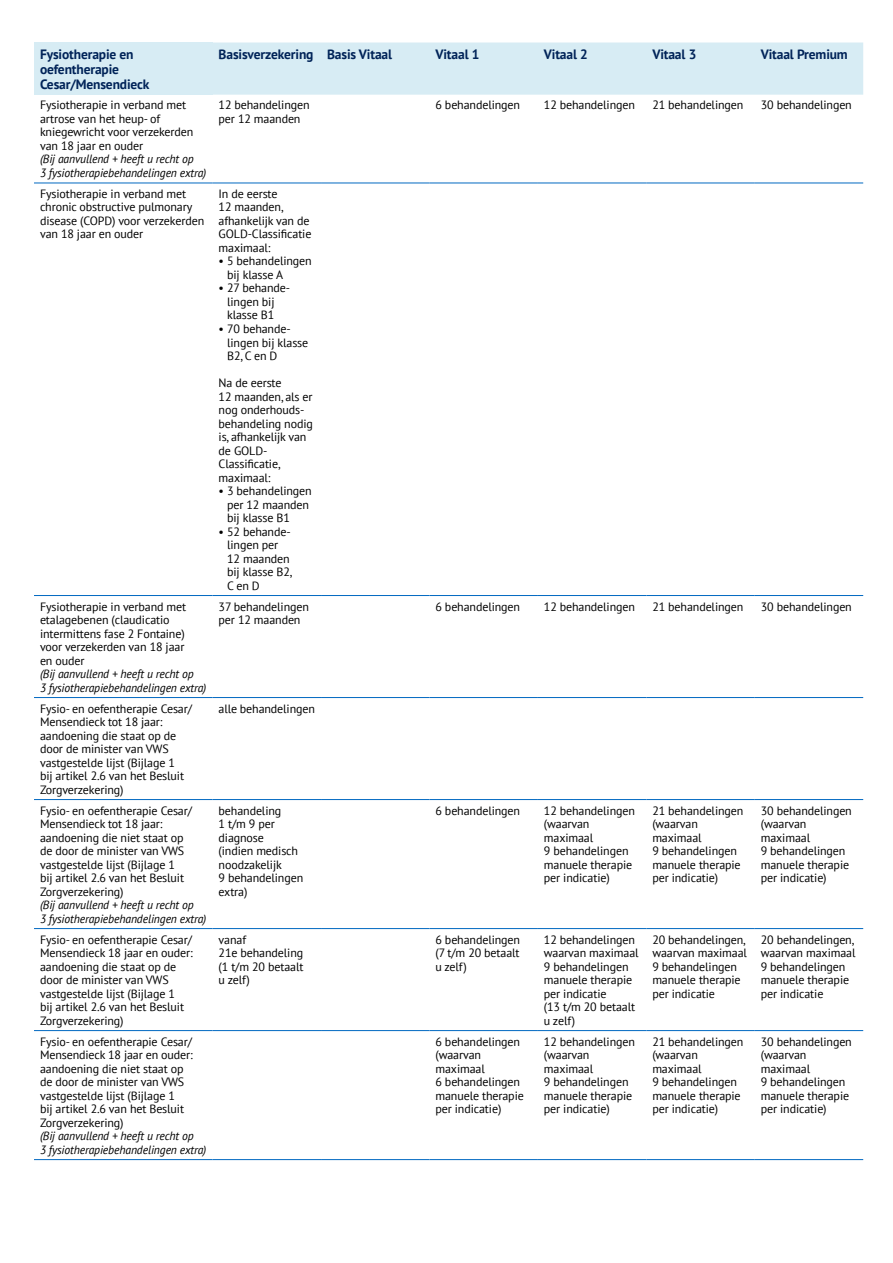
<style>
.page{position:relative;width:893px;height:1263px;background:#fff}
.page>*{position:absolute;margin:0;border:0;box-sizing:border-box;transform-origin:0 0}
.TABEL_THEMA{font:700 13.5px/15px "PT Sans";letter-spacing:-.01em;color:#002358}
.TABEL_PLAT{font:12px/13.5px "PT Sans";letter-spacing:-.01em;color:#000}
.TABEL_PLAT-2{font:italic 12px/13.5px "PT Sans";letter-spacing:-.01em;color:#000}
</style>
<div class="page">
<div style="left:34px;top:43px;width:179px;height:52px;background:#d7ecf4"></div>
<div style="left:213px;top:43px;width:650px;height:52px;background:#d7ecf4"></div>
<hr style="left:34px;top:183px;width:179px;height:1px;background:#0068c1">
<hr style="left:213px;top:183px;width:108px;height:1px;background:#0068c1">
<hr style="left:321px;top:183px;width:108px;height:1px;background:#0068c1">
<hr style="left:429px;top:183px;width:109px;height:1px;background:#0068c1">
<hr style="left:538px;top:183px;width:108px;height:1px;background:#0068c1">
<hr style="left:646px;top:183px;width:109px;height:1px;background:#0068c1">
<hr style="left:755px;top:183px;width:108px;height:1px;background:#0068c1">
<hr style="left:34px;top:595px;width:179px;height:1px;background:#0068c1">
<hr style="left:213px;top:595px;width:108px;height:1px;background:#0068c1">
<hr style="left:321px;top:595px;width:108px;height:1px;background:#0068c1">
<hr style="left:429px;top:595px;width:109px;height:1px;background:#0068c1">
<hr style="left:538px;top:595px;width:108px;height:1px;background:#0068c1">
<hr style="left:646px;top:595px;width:109px;height:1px;background:#0068c1">
<hr style="left:755px;top:595px;width:108px;height:1px;background:#0068c1">
<hr style="left:34px;top:697px;width:179px;height:1px;background:#0068c1">
<hr style="left:213px;top:697px;width:108px;height:1px;background:#0068c1">
<hr style="left:321px;top:697px;width:108px;height:1px;background:#0068c1">
<hr style="left:429px;top:697px;width:109px;height:1px;background:#0068c1">
<hr style="left:538px;top:697px;width:108px;height:1px;background:#0068c1">
<hr style="left:646px;top:697px;width:109px;height:1px;background:#0068c1">
<hr style="left:755px;top:697px;width:108px;height:1px;background:#0068c1">
<hr style="left:34px;top:799px;width:179px;height:1px;background:#0068c1">
<hr style="left:213px;top:799px;width:108px;height:1px;background:#0068c1">
<hr style="left:321px;top:799px;width:108px;height:1px;background:#0068c1">
<hr style="left:429px;top:799px;width:109px;height:1px;background:#0068c1">
<hr style="left:538px;top:799px;width:108px;height:1px;background:#0068c1">
<hr style="left:646px;top:799px;width:109px;height:1px;background:#0068c1">
<hr style="left:755px;top:799px;width:108px;height:1px;background:#0068c1">
<hr style="left:34px;top:928px;width:179px;height:1px;background:#0068c1">
<hr style="left:213px;top:928px;width:108px;height:1px;background:#0068c1">
<hr style="left:321px;top:928px;width:108px;height:1px;background:#0068c1">
<hr style="left:429px;top:928px;width:109px;height:1px;background:#0068c1">
<hr style="left:538px;top:928px;width:108px;height:1px;background:#0068c1">
<hr style="left:646px;top:928px;width:109px;height:1px;background:#0068c1">
<hr style="left:755px;top:928px;width:108px;height:1px;background:#0068c1">
<hr style="left:34px;top:1030px;width:179px;height:1px;background:#0068c1">
<hr style="left:213px;top:1030px;width:108px;height:1px;background:#0068c1">
<hr style="left:321px;top:1030px;width:108px;height:1px;background:#0068c1">
<hr style="left:429px;top:1030px;width:109px;height:1px;background:#0068c1">
<hr style="left:538px;top:1030px;width:108px;height:1px;background:#0068c1">
<hr style="left:646px;top:1030px;width:109px;height:1px;background:#0068c1">
<hr style="left:755px;top:1030px;width:108px;height:1px;background:#0068c1">
<hr style="left:34px;top:1159px;width:179px;height:1px;background:#0068c1">
<hr style="left:213px;top:1159px;width:108px;height:1px;background:#0068c1">
<hr style="left:321px;top:1159px;width:108px;height:1px;background:#0068c1">
<hr style="left:429px;top:1159px;width:109px;height:1px;background:#0068c1">
<hr style="left:538px;top:1159px;width:108px;height:1px;background:#0068c1">
<hr style="left:646px;top:1159px;width:109px;height:1px;background:#0068c1">
<hr style="left:755px;top:1159px;width:108px;height:1px;background:#0068c1">
<p class="TABEL_THEMA" style="left:40px;top:46px;width:111px">Fysiotherapie en oefentherapie<br>Cesar/Mensendieck</p>
<p class="TABEL_THEMA" style="left:219px;top:46px;width:96px">Basisverzekering</p>
<p class="TABEL_THEMA" style="left:327px;top:46px;width:67px">Basis Vitaal</p>
<p class="TABEL_THEMA" style="left:435px;top:46px;width:45px">Vitaal 1</p>
<p class="TABEL_THEMA" style="left:544px;top:46px;width:45px">Vitaal 2</p>
<p class="TABEL_THEMA" style="left:652px;top:46px;width:45px">Vitaal 3</p>
<p class="TABEL_THEMA" style="left:761px;top:46px;width:89px">Vitaal Premium</p>
<p class="TABEL_PLAT" style="left:40px;top:98px;width:155px">Fysiotherapie in verband met artrose van het heup- of kniegewricht voor verzekerden van 18 jaar en ouder</p>
<p class="TABEL_PLAT-2" style="left:40px;top:152px;width:168px">(Bij aanvullend + heeft u recht op<br>3 fysiotherapiebehandelingen extra)</p>
<p class="TABEL_PLAT" style="left:219px;top:98px;width:93px">12 behandelingen per 12 maanden</p>
<p class="TABEL_PLAT" style="left:435px;top:98px;width:86px">6 behandelingen</p>
<p class="TABEL_PLAT" style="left:544px;top:98px;width:93px">12 behandelingen</p>
<p class="TABEL_PLAT" style="left:652px;top:98px;width:93px">21 behandelingen</p>
<p class="TABEL_PLAT" style="left:761px;top:98px;width:93px">30 behandelingen</p>
<p class="TABEL_PLAT" style="left:40px;top:187px;width:166px">Fysiotherapie in verband met chronic obstructive pulmonary disease (COPD) voor verzekerden van 18 jaar en ouder</p>
<p class="TABEL_PLAT" style="left:219px;top:187px;width:94px">In de eerste<br>12 maanden, afhankelijk van de<br>GOLD-Classificatie maximaal:</p>
<p class="TABEL_PLAT" style="left:227px;top:254px;width:86px;text-indent:-9px">• 5 behandelingen bij klasse A</p>
<p class="TABEL_PLAT" style="left:227px;top:281px;width:64px;text-indent:-9px">• 27 behande&shy;lingen bij klasse B1</p>
<p class="TABEL_PLAT" style="left:227px;top:322px;width:83px;text-indent:-9px">• 70 behande&shy;lingen bij klasse<br>B2, C en D</p>
<p class="TABEL_PLAT" style="left:219px;top:376px;width:96px">Na de eerste<br>12 maanden, als er nog onderhouds&shy;behandeling nodig is, afhankelijk van de GOLD-<br>Classificatie, maximaal:</p>
<p class="TABEL_PLAT" style="left:227px;top:484px;width:86px;text-indent:-9px">• 3 behandelingen per 12 maanden bij klasse B1</p>
<p class="TABEL_PLAT" style="left:227px;top:524px;width:67px;text-indent:-9px">• 52 behande&shy;lingen per<br>12 maanden bij klasse B2,<br>C en D</p>
<p class="TABEL_PLAT" style="left:40px;top:599px;width:148px">Fysiotherapie in verband met etalagebenen (claudicatio intermittens fase 2 Fontaine) voor verzekerden van 18 jaar en ouder</p>
<p class="TABEL_PLAT-2" style="left:40px;top:667px;width:168px">(Bij aanvullend + heeft u recht op<br>3 fysiotherapiebehandelingen extra)</p>
<p class="TABEL_PLAT" style="left:219px;top:599px;width:92px">37 behandelingen per 12 maanden</p>
<p class="TABEL_PLAT" style="left:435px;top:599px;width:86px">6 behandelingen</p>
<p class="TABEL_PLAT" style="left:544px;top:599px;width:93px">12 behandelingen</p>
<p class="TABEL_PLAT" style="left:652px;top:599px;width:93px">21 behandelingen</p>
<p class="TABEL_PLAT" style="left:761px;top:599px;width:93px">30 behandelingen</p>
<p class="TABEL_PLAT" style="left:40px;top:701px;width:153px">Fysio- en oefentherapie Cesar/<br>Mensendieck tot 18 jaar: aandoening die staat op de door de minister van VWS vastgestelde lijst (Bijlage 1<br>bij artikel 2.6 van het Besluit<br>Zorgverzekering)</p>
<p class="TABEL_PLAT" style="left:219px;top:701px;width:98px">alle behandelingen</p>
<p class="TABEL_PLAT" style="left:40px;top:803px;width:153px">Fysio- en oefentherapie Cesar/<br>Mensendieck tot 18 jaar: aandoening die niet staat op de door de minister van VWS vastgestelde lijst (Bijlage 1<br>bij artikel 2.6 van het Besluit<br>Zorgverzekering)</p>
<p class="TABEL_PLAT-2" style="left:40px;top:898px;width:168px">(Bij aanvullend + heeft u recht op<br>3 fysiotherapiebehandelingen extra)</p>
<p class="TABEL_PLAT" style="left:219px;top:803px;width:86px">behandeling<br>1 t/m 9 per diagnose<br>(indien medisch noodzakelijk<br>9 behandelingen extra)</p>
<p class="TABEL_PLAT" style="left:435px;top:803px;width:86px">6 behandelingen</p>
<p class="TABEL_PLAT" style="left:544px;top:803px;width:93px">12 behandelingen (waarvan maximaal<br>9 behandelingen manuele therapie per indicatie)</p>
<p class="TABEL_PLAT" style="left:652px;top:803px;width:93px">21 behandelingen (waarvan maximaal<br>9 behandelingen manuele therapie per indicatie)</p>
<p class="TABEL_PLAT" style="left:761px;top:803px;width:93px">30 behandelingen (waarvan maximaal<br>9 behandelingen manuele therapie per indicatie)</p>
<p class="TABEL_PLAT" style="left:40px;top:932px;width:154px">Fysio- en oefentherapie Cesar/<br>Mensendieck 18 jaar en ouder: aandoening die staat op de door de minister van VWS vastgestelde lijst (Bijlage 1<br>bij artikel 2.6 van het Besluit<br>Zorgverzekering)</p>
<p class="TABEL_PLAT" style="left:219px;top:932px;width:86px">vanaf<br>21e behandeling (1 t/m 20 betaalt u zelf)</p>
<p class="TABEL_PLAT" style="left:435px;top:932px;width:86px;text-align:justify">6 behandelingen (7 t/m 20 betaalt u zelf)</p>
<p class="TABEL_PLAT" style="left:544px;top:932px;width:96px">12 behandelingen waarvan maximaal<br>9 behandelingen manuele therapie per indicatie<br>(13 t/m 20 betaalt u zelf)</p>
<p class="TABEL_PLAT" style="left:652px;top:932px;width:96px">20 behandelingen, waarvan maximaal<br>9 behandelingen manuele therapie per indicatie</p>
<p class="TABEL_PLAT" style="left:761px;top:932px;width:96px">20 behandelingen, waarvan maximaal<br>9 behandelingen manuele therapie per indicatie</p>
<p class="TABEL_PLAT" style="left:40px;top:1034px;width:154px">Fysio- en oefentherapie Cesar/<br>Mensendieck 18 jaar en ouder: aandoening die niet staat op de door de minister van VWS vastgestelde lijst (Bijlage 1<br>bij artikel 2.6 van het Besluit<br>Zorgverzekering)</p>
<p class="TABEL_PLAT-2" style="left:40px;top:1129px;width:168px">(Bij aanvullend + heeft u recht op<br>3 fysiotherapiebehandelingen extra)</p>
<p class="TABEL_PLAT" style="left:435px;top:1034px;width:90px">6 behandelingen (waarvan maximaal<br>6 behandelingen manuele therapie per indicatie)</p>
<p class="TABEL_PLAT" style="left:544px;top:1034px;width:93px">12 behandelingen (waarvan maximaal<br>9 behandelingen manuele therapie per indicatie)</p>
<p class="TABEL_PLAT" style="left:652px;top:1034px;width:93px">21 behandelingen (waarvan maximaal<br>9 behandelingen manuele therapie per indicatie)</p>
<p class="TABEL_PLAT" style="left:761px;top:1034px;width:93px">30 behandelingen (waarvan maximaal<br>9 behandelingen manuele therapie per indicatie)</p>
</div>
